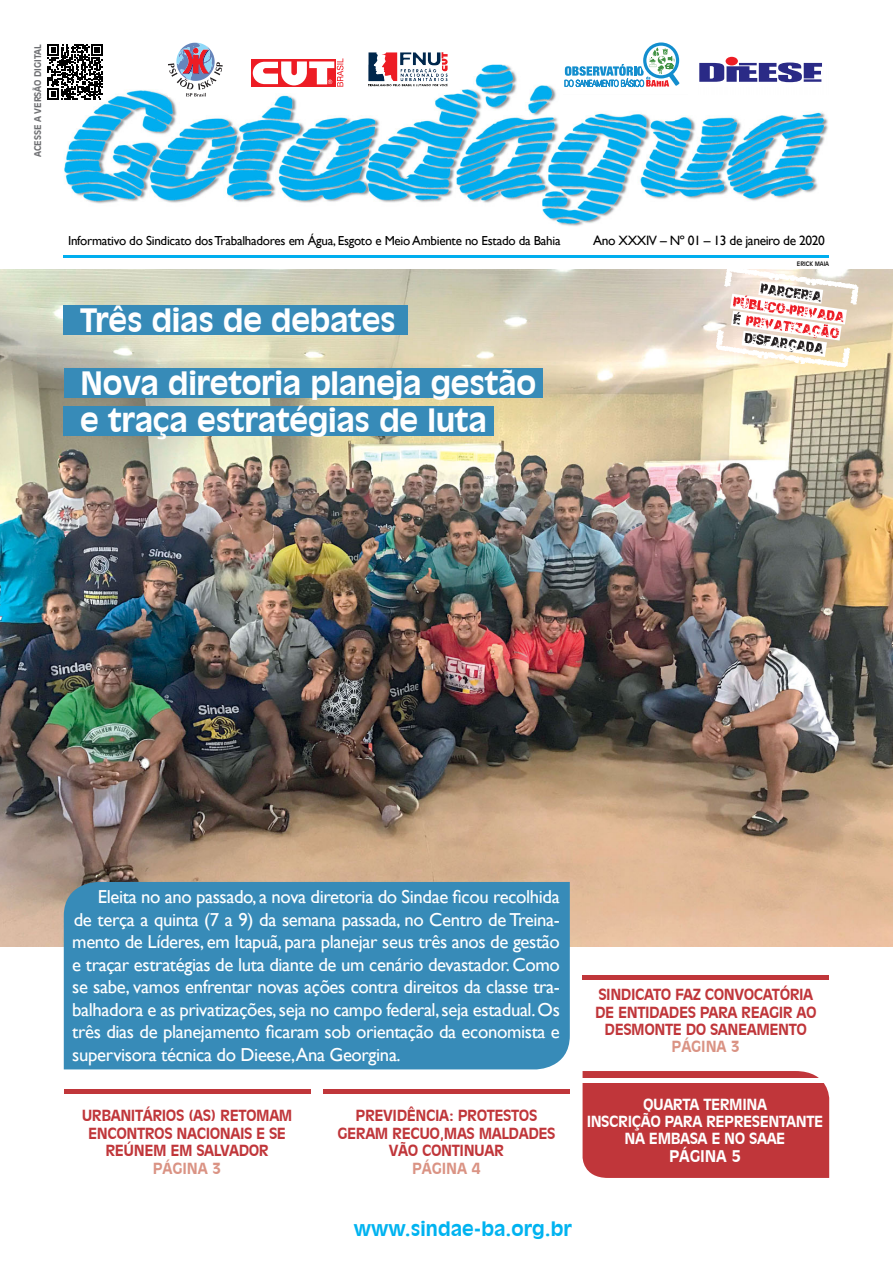
<style>
.page{position:relative;width:893px;height:1263px;background:#fff}
.page>*{position:absolute;margin:0;border:0;box-sizing:border-box;transform-origin:0 0}
.t1{font:700 31.5px/37.8px "Incised 901 BT";letter-spacing:-.01em;color:#fff}
.t2{font:700 19.5px "Incised 901 BT";color:#00b3f0}
.t3{font:18.75px/22.5px "Gill Sans";letter-spacing:-.02em;color:#fff;text-align:justify}
.t4{font:700 15.75px "Incised 901 BT";letter-spacing:-.01em;color:#fff}
.t5{font:700 15px/17.4px "Incised 901 BT";letter-spacing:-.03em;color:#c0363a;text-align:center}
.t6{font:700 15px/17.4px "Incised 901 BT";letter-spacing:-.03em;color:#fff;text-align:center}
.t7{font:700 15px "Incised 901 BT";letter-spacing:-.01em;color:#da9384}
.t8{font:13.5px "Gill Sans";letter-spacing:-.03em;color:#000}
.t9{font:13.05px "Gill Sans";letter-spacing:-.02em;color:#000}
.t10{font:700 9px "Incised 901 BT";letter-spacing:-.01em;color:#6d6e71}
.t11{font:6px "Incised 901 BT";letter-spacing:-.01em;color:#000}
</style>
<div class="page">
<img style="left:0;top:269px;width:893px;height:677px">
<svg style="left:384px;top:52px;width:64px;height:12px"></svg>
<svg style="left:442px;top:52px;width:6px;height:6px"></svg>
<img style="left:64px;top:64px;width:764px;height:162px">
<img style="left:368px;top:64px;width:80px;height:23px">
<svg style="left:368px;top:52px;width:16px;height:34px"></svg>
<div style="left:168px;top:43px;width:59px;height:54px;background:#fff"></div>
<svg style="left:168px;top:43px;width:55px;height:54px"></svg>
<svg style="left:251px;top:59px;width:2px;height:28px"></svg>
<svg style="left:253px;top:58px;width:90px;height:29px"></svg>
<img style="left:698px;top:64px;width:130px;height:30px">
<div style="left:699px;top:52px;width:123px;height:35px;background:#fff"></div>
<svg style="left:699px;top:63px;width:123px;height:19px"></svg>
<div style="left:726px;top:57px;width:12px;height:8px;background:#ed1c24;border-radius:50%"></div>
<img style="left:563px;top:58px;width:124px;height:36px">
<svg style="left:565px;top:42px;width:114px;height:46px"></svg>
<div style="left:64px;top:368px;width:479px;height:30px;background:#378bb8"></div>
<div style="left:64px;top:305px;width:344px;height:30px;background:#378bb8"></div>
<div style="left:64px;top:406px;width:430px;height:30px;background:#378bb8"></div>
<svg style="left:716px;top:269px;width:142px;height:99px"></svg>
<svg style="left:47px;top:44px;width:56px;height:55px"></svg>
<div style="left:64px;top:882px;width:506px;height:187px;background:#378bb8"></div>
<div style="left:583px;top:1071px;width:246px;height:107px;background:#c0363a"></div>
<hr style="left:583px;top:976px;width:246px;height:4px;background:#c0363a">
<hr style="left:64px;top:1089px;width:246px;height:4px;background:#c0363a">
<hr style="left:323px;top:1089px;width:247px;height:4px;background:#c0363a">
<hr style="left:577px;top:1078px;width:251px;height:4px;background:#fff">
<hr style="left:64px;top:255px;width:765px;height:3px;background:#00aeef">
<img style="left:398px;top:84px;width:48px;height:2px">
<p class="t10" style="left:32px;top:157px;width:114px;rotate:-90deg">ACESSE A VERSÃO DIGITAL</p>
<p class="t9" style="left:68px;top:233px;width:494px">Informativo do Sindicato dos Trabalhadores em Água, Esgoto e Meio Ambiente no Estado da Bahia</p>
<p class="t8" style="left:593px;top:233px;width:233px">Ano XXXIV – Nº 01 – 13 de janeiro de 2020</p>
<p class="t11" style="left:797px;top:260px;width:34px">ERICK MAIA</p>
<h1 class="t1" style="left:80px;top:302px;width:317px">Três dias de debates</h1>
<h1 class="t1" style="left:80px;top:364px;width:458px">Nova diretoria planeja gestão e traça estratégias de luta</h1>
<p class="t3" style="left:72px;top:885px;width:489px;text-indent:26px">Eleita no ano passado, a nova diretoria do Sindae ficou recolhida de terça a quinta (7 a 9) da semana passada, no Centro de Treina&shy;mento de Líderes, em Itapuã, para planejar seus três anos de gestão e traçar estratégias de luta diante de um cenário devastador. Como se sabe, vamos enfrentar novas ações contra direitos da classe tra&shy;balhadora e as privatizações, seja no campo federal, seja estadual. Os três dias de planejamento ficaram sob orientação da economista e supervisora técnica do Dieese,Ana Georgina.</p>
<p class="t5" style="left:82px;top:1107px;width:212px">URBANITÁRIOS (AS) RETOMAM<br>ENCONTROS NACIONAIS E SE<br>REÚNEM EM SALVADOR</p>
<p class="t7" style="left:153px;top:1159px;width:70px">PÁGINA 3</p>
<p class="t5" style="left:337px;top:1107px;width:220px">PREVIDÊNCIA: PROTESTOS<br>GERAM RECUO,MAS MALDADES<br>VÃO CONTINUAR</p>
<p class="t7" style="left:412px;top:1159px;width:70px">PÁGINA 4</p>
<p class="t5" style="left:595px;top:986px;width:223px">SINDICATO FAZ CONVOCATÓRIA<br>DE ENTIDADES PARA REAGIR AO<br>DESMONTE DO SANEAMENTO</p>
<p class="t7" style="left:672px;top:1038px;width:70px">PÁGINA 3</p>
<p class="t6" style="left:587px;top:1095px;width:238px">QUARTA TERMINA<br>INSCRIÇÃO PARA REPRESENTANTE<br>NA EMBASA E NO SAAE</p>
<p class="t4" style="left:669px;top:1146px;width:74px">PÁGINA 5</p>
<p class="t2" style="left:354px;top:1217px;width:219px">www.sindae-ba.org.br</p>
</div>
